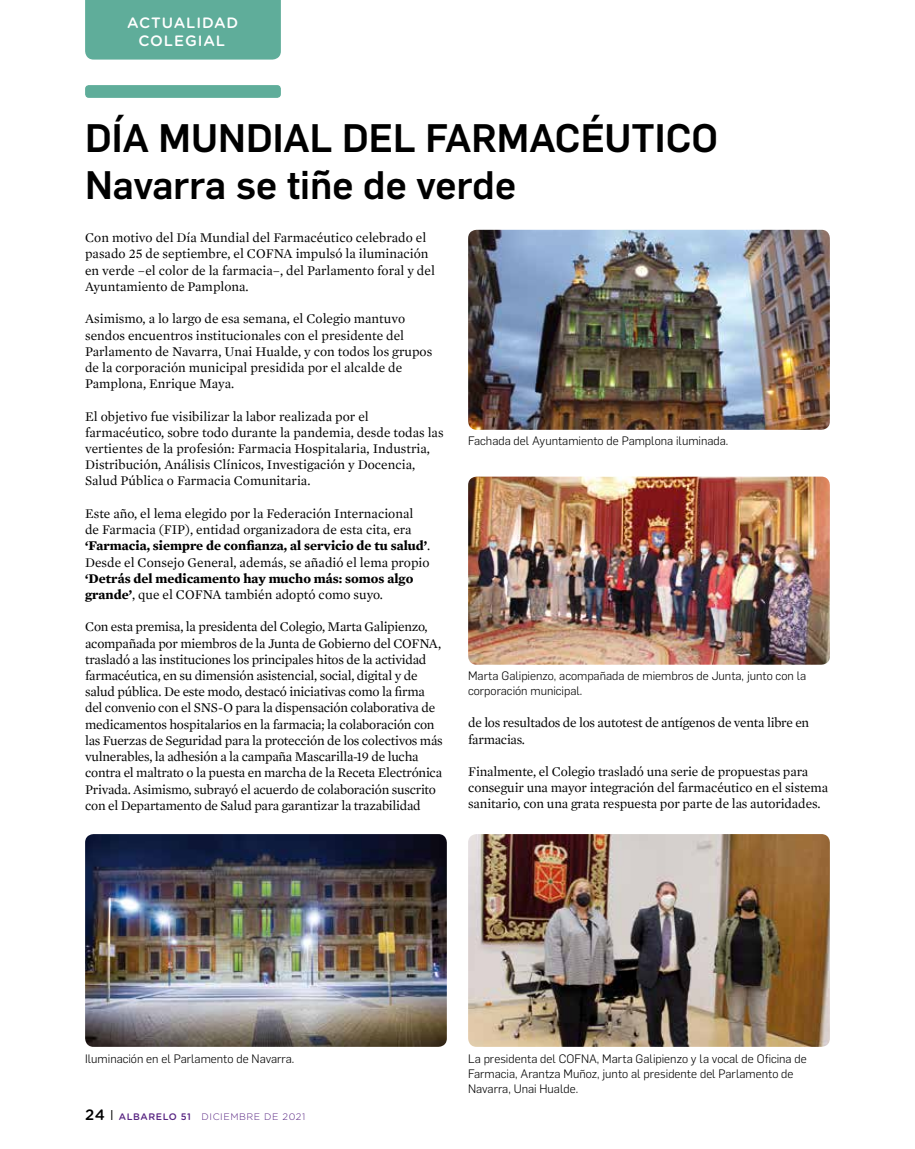
<style>
.page{position:relative;width:915px;height:1149px;background:#fff}
.page>*{position:absolute;margin:0;border:0;box-sizing:border-box;transform-origin:0 0}
.t1{font:500 39px/46.5px "Flama";color:#000}
.t2{font:500 15px/18px "Gotham Rounded";letter-spacing:.06em;color:#fff;text-align:center}
.t3{font:13.5px/16.2px "Mercury Text G1";letter-spacing:-.01em;color:#000}
.t4{font:700 13.5px/16.2px "Mercury Text G1";color:#000}
.t5{font:300 12px/15px "Flama";color:#000}
.t6{font:300 9.45px "Gotham";letter-spacing:.06em;color:#572381}
.s1{font-weight:700}
.s2{font-weight:400}
.s3{font-family:"Gotham Rounded";font-weight:500;font-size:15px;color:#000}
.s4{font-size:19.5px;color:#000}
.s5{font-family:"Gotham Rounded";font-weight:500}
</style>
<div class="page">
<img style="left:468px;top:230px;width:361px;height:199px">
<img style="left:85px;top:834px;width:361px;height:212px">
<img style="left:468px;top:476px;width:361px;height:188px">
<img style="left:468px;top:834px;width:361px;height:212px">
<div style="left:86px;top:86px;width:194px;height:11px;background:#5fad9a;border-radius:3px"></div>
<div style="left:85px;top:85px;width:196px;height:13px;border:2px solid #5fad9a;border-radius:3px"></div>
<div style="left:85px;top:0;width:196px;height:60px;background:#5fad9a"></div>
<p class="t2" style="left:127px;top:13px;width:113px">ACTUALIDAD<br>COLEGIAL</p>
<h1 class="t1" style="left:85px;top:112px;width:634px">DÍA MUNDIAL DEL FARMACÉUTICO<br>Navarra se tiñe de verde</h1>
<p class="t3" style="left:85px;top:230px;width:351px">Con motivo del Día Mundial del Farmacéutico celebrado el pasado 25 de septiembre, el COFNA impulsó la iluminación en verde –el color de la farmacia–, del Parlamento foral y del Ayuntamiento de Pamplona.</p>
<p class="t3" style="left:85px;top:311px;width:348px">Asimismo, a lo largo de esa semana, el Colegio mantuvo sendos encuentros institucionales con el presidente del Parlamento de Navarra, Unai Hualde, y con todos los grupos de la corporación municipal presidida por el alcalde de Pamplona, Enrique Maya.</p>
<p class="t3" style="left:85px;top:408px;width:360px">El objetivo fue visibilizar la labor realizada por el farmacéutico, sobre todo durante la pandemia, desde todas las vertientes de la profesión: Farmacia Hospitalaria, Industria, Distribución, Análisis Clínicos, Investigación y Docencia, Salud Pública o Farmacia Comunitaria.</p>
<p class="t3" style="left:85px;top:505px;width:346px">Este año, el lema elegido por la Federación Internacional de Farmacia (FIP), entidad organizadora de esta cita, era <span class="s1">‘Farmacia, siempre de confianza, al servicio de tu salud’</span>.<br>Desde el Consejo General, además, se añadió el lema propio</p>
<p class="t4" style="left:85px;top:570px;width:330px">‘Detrás del medicamento hay mucho más: somos algo grande’<span class="s2">, que el COFNA también adoptó como suyo.</span></p>
<p class="t3" style="left:85px;top:618px;width:359px">Con esta premisa, la presidenta del Colegio, Marta Galipienzo, acompañada por miembros de la Junta de Gobierno del COFNA, trasladó a las instituciones los principales hitos de la actividad farmacéutica, en su dimensión asistencial, social, digital y de salud pública. De este modo, destacó iniciativas como la firma del convenio con el SNS-O para la dispensación colaborativa de medicamentos hospitalarios en la farmacia; la colaboración con las Fuerzas de Seguridad para la protección de los colectivos más vulnerables, la adhesión a la campaña Mascarilla-19 de lucha contra el maltrato o la puesta en marcha de la Receta Electrónica Privada. Asimismo, subrayó el acuerdo de colaboración suscrito con el Departamento de Salud para garantizar la trazabilidad</p>
<p class="t5" style="left:468px;top:433px;width:261px">Fachada del Ayuntamiento de Pamplona iluminada.</p>
<p class="t5" style="left:468px;top:667px;width:339px">Marta Galipienzo, acompañada de miembros de Junta, junto con la corporación municipal.</p>
<p class="t3" style="left:468px;top:714px;width:342px">de los resultados de los autotest de antígenos de venta libre en farmacias.</p>
<p class="t3" style="left:468px;top:763px;width:361px">Finalmente, el Colegio trasladó una serie de propuestas para conseguir una mayor integración del farmacéutico en el sistema sanitario, con una grata respuesta por parte de las autoridades.</p>
<p class="t5" style="left:85px;top:1049px;width:211px">Iluminación en el Parlamento de Navarra.</p>
<p class="t6" style="left:85px;top:1110px;width:221px"><span class="s3">24</span> <span class="s4">ı</span> <span class="s5">ALBARELO 51</span> DICIEMBRE DE 2021</p>
<p class="t5" style="left:468px;top:1049px;width:340px">La presidenta del COFNA, Marta Galipienzo y la vocal de Oficina de<br>Farmacia, Arantza Muñoz, junto al presidente del Parlamento de<br>Navarra, Unai Hualde.</p>
</div>
